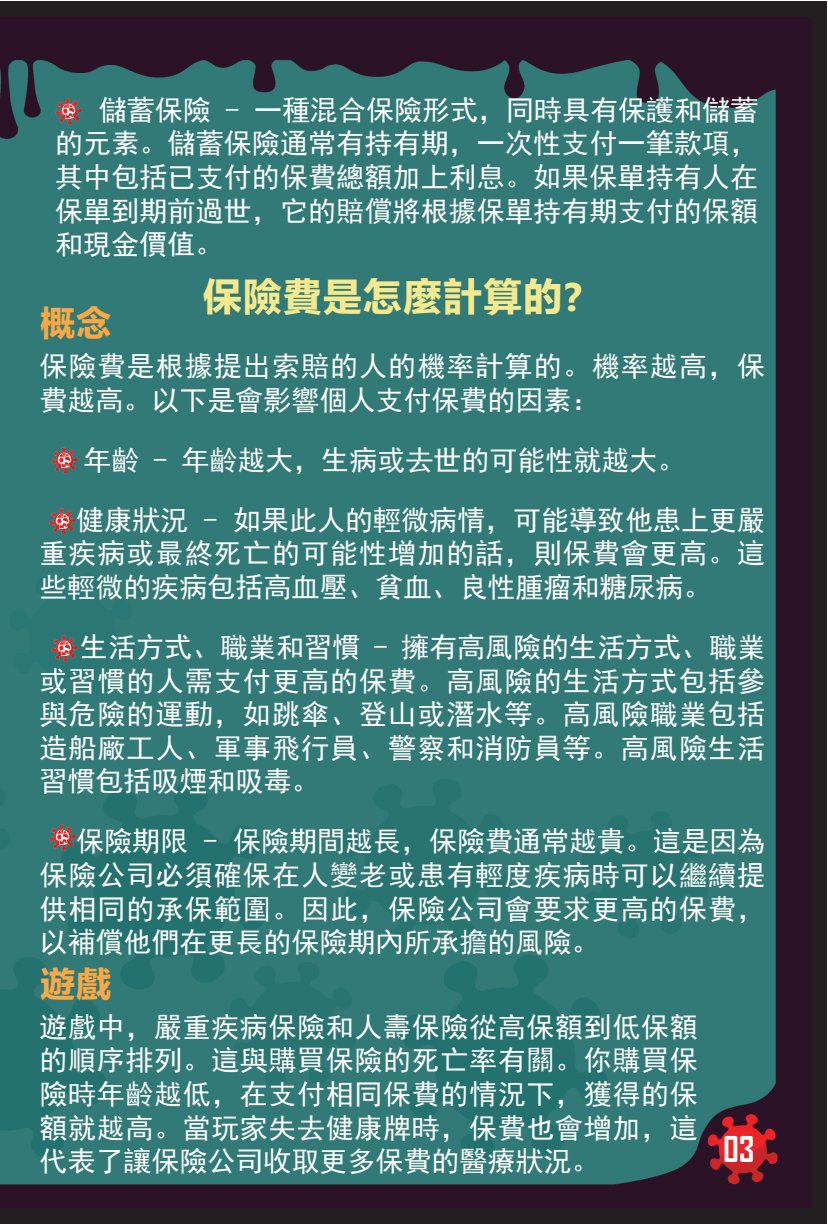
<style>
.page{position:relative;width:828px;height:1225px;background:#fff}
.page>*{position:absolute;margin:0;border:0;box-sizing:border-box;transform-origin:0 0}
.t1{font:700 40px "Sim Hei";color:#f4ea8d}
.t2{font:700 36px "Sim Hei";color:#faa844}
.t3{font:700 34px "Agency FB";color:#fff}
.t4{font:28px/33.6px "Sim Hei";letter-spacing:.005em;color:#fff;text-align:justify}
.t5{font:28px/33.6px "Sim Hei";letter-spacing:.04em;color:#fff}
</style>
<div class="page">
<div style="left:0;top:1px;width:827px;height:1223px;background:linear-gradient(to right,#241e20,#231e20)"></div>
<img style="left:0;top:17px;width:811px;height:1190px">
<img style="left:42px;top:438px;width:43px;height:44px">
<img style="left:41px;top:499px;width:43px;height:44px">
<img style="left:42px;top:626px;width:43px;height:44px">
<img style="left:41px;top:815px;width:43px;height:44px">
<img style="left:47px;top:89px;width:42px;height:44px">
<p class="t4" style="left:55px;top:93px;width:704px;text-indent:44px">儲蓄保險 - 一種混合保險形式，同時具有保護和儲蓄的元素。儲蓄保險通常有持有期，一次性支付一筆款項，其中包括已支付的保費總額加上利息。如果保單持有人在保單到期前過世，它的賠償將根據保單持有期支付的保額和現金價值。</p>
<h1 class="t1" style="left:203px;top:273px;width:401px">保險費是怎麼計算的？</h1>
<p class="t2" style="left:40px;top:301px;width:73px">概念</p>
<p class="t5" style="left:39px;top:349px;width:727px">保險費是根據提出索賠的人的機率計算的。機率越高，保費越高。以下是會影響個人支付保費的因素：</p>
<p class="t4" style="left:76px;top:430px;width:691px;line-height:60px">年齡 - 年齡越大，生病或去世的可能性就越大。<br>健康狀況 - 如果此人的輕微病情，可能導致他患上更嚴</p>
<p class="t5" style="left:39px;top:536px;width:727px">重疾病或最終死亡的可能性增加的話，則保費會更高。這些輕微的疾病包括高血壓、貧血、良性腫瘤和糖尿病。</p>
<p class="t4" style="left:39px;top:630px;width:727px;text-indent:41px">生活方式、職業和習慣 - 擁有高風險的生活方式、職業或習慣的人需支付更高的保費。高風險的生活方式包括參與危險的運動，如跳傘、登山或潛水等。高風險職業包括造船廠工人、軍事飛行員、警察和消防員等。高風險生活習慣包括吸煙和吸毒。</p>
<p class="t4" style="left:39px;top:824px;width:727px;text-indent:37px">保險期限 - 保險期間越長，保險費通常越貴。這是因為保險公司必須確保在人變老或患有輕度疾病時可以繼續提供相同的承保範圍。因此，保險公司會要求更高的保費，以補償他們在更長的保險期內所承擔的風險。</p>
<p class="t2" style="left:40px;top:962px;width:73px">遊戲</p>
<p class="t4" style="left:39px;top:1010px;width:660px">遊戲中，嚴重疾病保險和人壽保險從高保額到低保額的順序排列。這與購買保險的死亡率有關。你購買保險時年齡越低，在支付相同保費的情況下，獲得的保額就越高。當玩家失去健康牌時，保費也會增加，這代表了讓保險公司收取更多保費的醫療狀況。</p>
<p class="t3" style="left:723px;top:1128px;width:33px">03</p>
</div>
